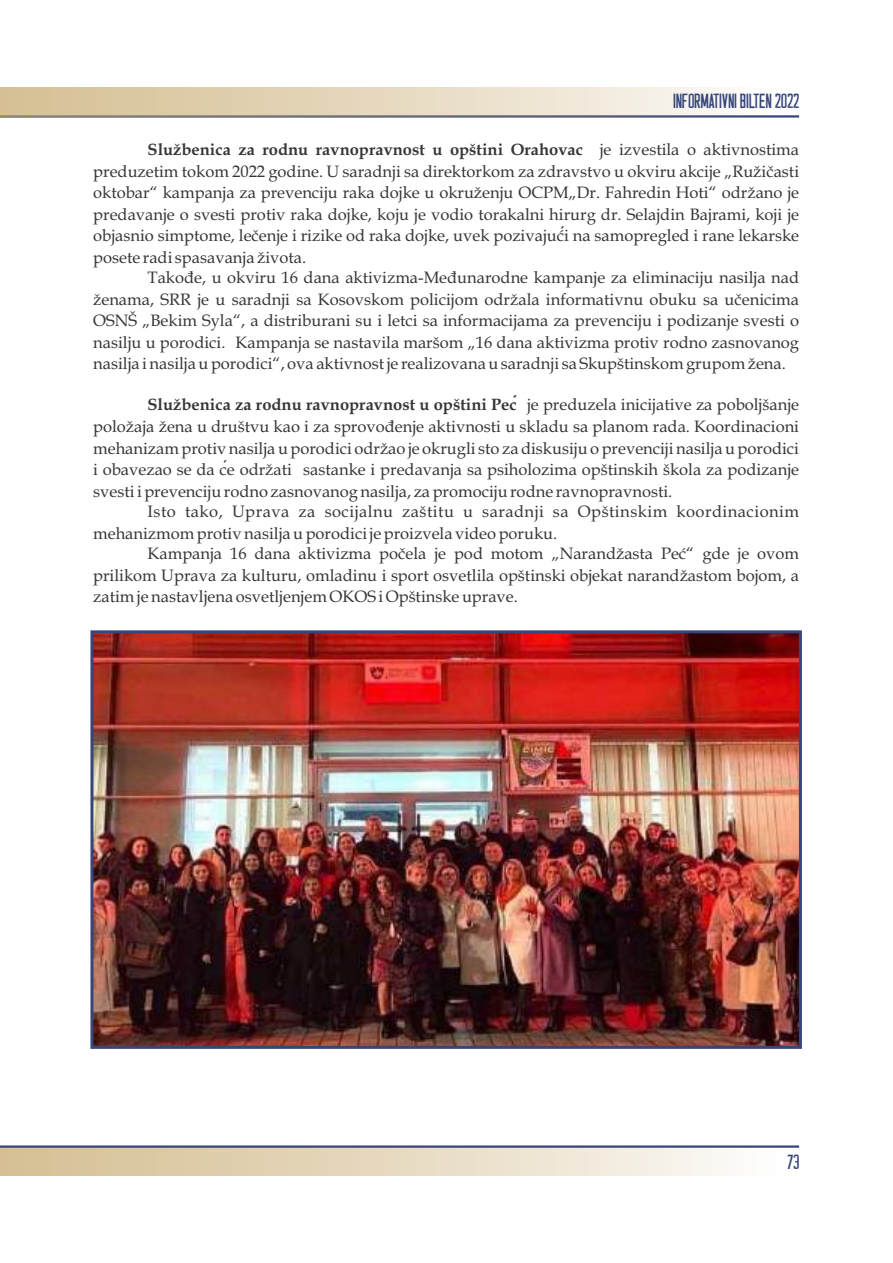
<style>
.page{position:relative;width:893px;height:1263px;background:#fff}
.page>*{position:absolute;margin:0;border:0;box-sizing:border-box;transform-origin:0 0}
.t1{font:21px "Casual Hardcore";color:#36457b}
.t2{font:16.5px/21.6px "Book Antiqua";color:#373535;text-align:justify}
.t3{font:16.5px/21.6px "Book Antiqua";letter-spacing:.03em;color:#373535}
.s1{font-weight:700}
.s2{font-family:"Arial"}
.s3{font-family:"Arial";font-weight:700}
</style>
<div class="page">
<div style="left:0;top:1146px;width:799px;height:30px;background:linear-gradient(to right,#d4bc8f,#fdfcfa)"></div>
<hr style="left:0;top:1145px;width:799px;height:3px;background:#36457b">
<img style="left:94px;top:634px;width:704px;height:411px">
<div style="left:90px;top:630px;width:712px;height:419px;border:3px solid #36457b"></div>
<hr style="left:0;top:115px;width:799px;height:3px;background:#36457b">
<div style="left:0;top:87px;width:799px;height:29px;background:linear-gradient(to right,#d4bc8f,#fdfcfa)"></div>
<p class="t1" style="left:674px;top:93px;width:128px">INFORMATIVNI BILTEN 2022</p>
<p class="t2" style="left:93px;top:141px;width:707px;text-indent:54px"><span class="s1">Službenica za rodnu ravnopravnost u opštini Orahovac</span> je izvestila o aktivnostima preduzetim tokom 2022 godine. U saradnji sa direktorkom za zdravstvo u okviru akcije „Ružičasti oktobar“ kampanja za prevenciju raka dojke u okruženju OCPM„Dr. Fahredin Hoti“ održano je predavanje o svesti protiv raka dojke, koju je vodio torakalni hirurg dr. Selajdin Bajrami, koji je objasnio simptome, lečenje i rizike od raka dojke, uvek pozivajući<span class="s2">́</span> na samopregled i rane lekarske posete radi spasavanja života.</p>
<p class="t2" style="left:93px;top:269px;width:707px;text-indent:54px">Takođe, u okviru 16 dana aktivizma-Međunarodne kampanje za eliminaciju nasilja nad ženama, SRR je u saradnji sa Kosovskom policijom održala informativnu obuku sa učenicima OSNŠ „Bekim Syla“, a distriburani su i letci sa informacijama za prevenciju i podizanje svesti o nasilju u porodici. Kampanja se nastavila maršom „16 dana aktivizma protiv rodno zasnovanog nasilja i nasilja u porodici“, ova aktivnost je realizovana u saradnji sa Skupštinskom grupom žena.</p>
<p class="t2" style="left:93px;top:396px;width:707px;text-indent:54px"><span class="s1">Službenica za rodnu ravnopravnost u opštini Pec</span><span class="s3">́</span> je preduzela inicijative za poboljšanje položaja žena u društvu kao i za sprovođenje aktivnosti u skladu sa planom rada. Koordinacioni mehanizam protiv nasilja u porodici održao je okrugli sto za diskusiju o prevenciji nasilja u porodici i obavezao se da ce<span class="s2">́</span> održati sastanke i predavanja sa psiholozima opštinskih škola za podizanje svesti i prevenciju rodno zasnovanog nasilja, za promociju rodne ravnopravnosti.</p>
<p class="t3" style="left:93px;top:503px;width:707px;text-indent:54px">Isto tako, Uprava za socijalnu zaštitu u saradnji sa Opštinskim koordinacionim mehanizmom protiv nasilja u porodici je proizvela video poruku.</p>
<p class="t2" style="left:93px;top:545px;width:707px;text-indent:54px">Kampanja 16 dana aktivizma počela je pod motom „Narandžasta Peć“ gde je ovom prilikom Uprava za kulturu, omladinu i sport osvetlila opštinski objekat narandžastom bojom, a zatim je nastavljena osvetljenjem OKOS i Opštinske uprave.</p>
<p class="t1" style="left:788px;top:1155px;width:14px">73</p>
</div>
